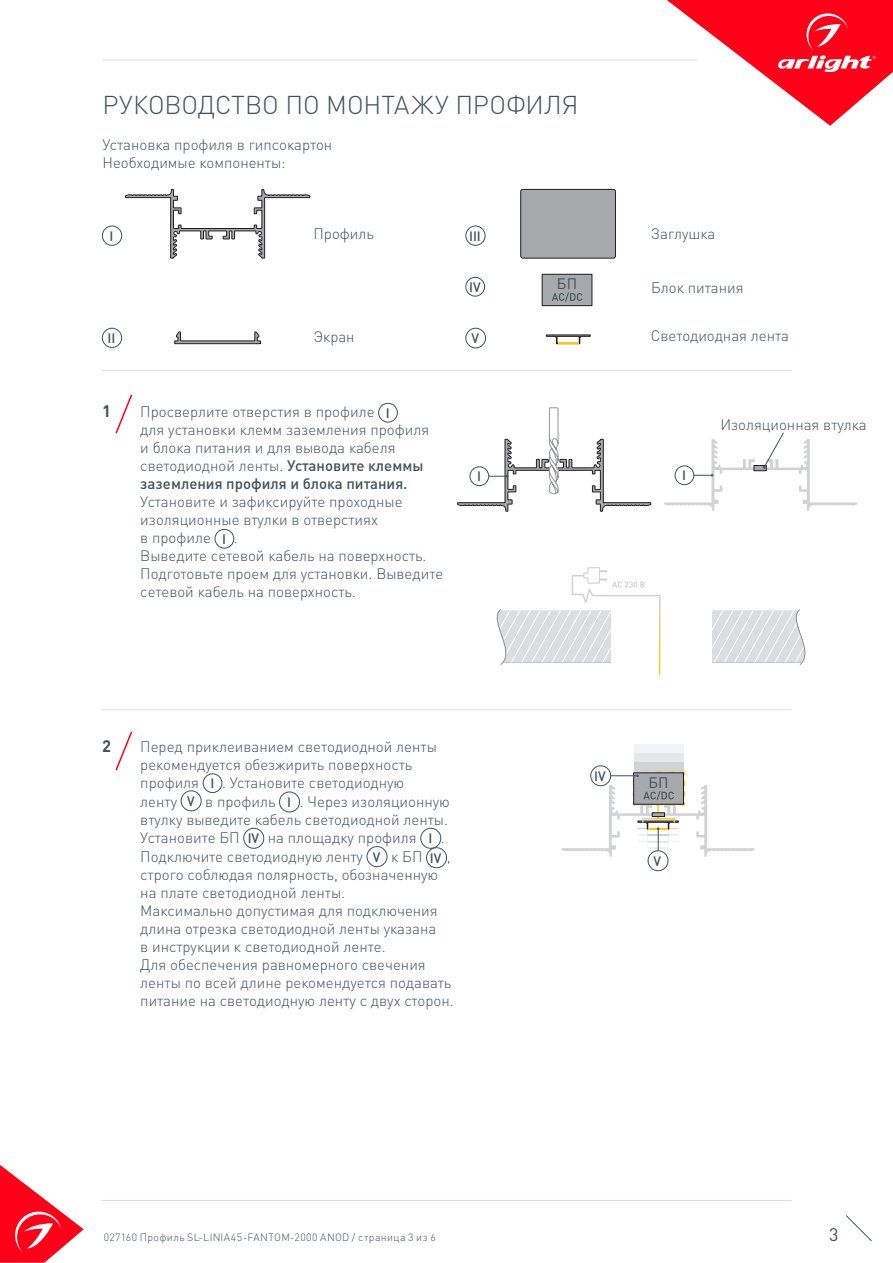
<style>
.page{position:relative;width:893px;height:1263px;background:#fff}
.page>*{position:absolute;margin:0;border:0;box-sizing:border-box;transform-origin:0 0}
.t1{font:300 25.5px "DIN Pro";letter-spacing:-.005em;color:#425159}
.t2{font:18px "DIN Pro";color:#425159}
.t3{font:700 16.5px "DIN Pro";color:#425159}
.t4{font:300 15px/18px "DIN Pro";color:#425159}
.t5{font:15px "DIN Pro";color:#425159}
.t6{font:500 13.5px "DIN Pro";color:#425159}
.t7{font:300 10.5px "DIN Pro";letter-spacing:.04em;color:#425159}
.s1{font-weight:500}
</style>
<div class="page">
<svg style="left:0;top:1165px;width:84px;height:98px"></svg>
<svg style="left:845px;top:1215px;width:27px;height:26px"></svg>
<svg style="left:667px;top:0;width:226px;height:126px"></svg>
<hr style="left:102px;top:60px;width:595px;height:1px;background:#dcdddf">
<hr style="left:102px;top:1200px;width:689px;height:1px;background:#dcdddf">
<hr style="left:102px;top:370px;width:690px;height:1px;background:#dcdddf">
<div style="left:102px;top:226px;width:20px;height:19px;border:1px solid #425159;border-radius:50%"></div>
<div style="left:102px;top:328px;width:20px;height:20px;border:1px solid #425159;border-radius:50%"></div>
<div style="left:466px;top:328px;width:20px;height:20px;border:1px solid #425159;border-radius:50%"></div>
<div style="left:466px;top:226px;width:19px;height:19px;border:1px solid #425159;border-radius:50%"></div>
<hr style="left:102px;top:709px;width:689px;height:1px;background:#dcdddf">
<div style="left:378px;top:403px;width:20px;height:19px;border:1px solid #425159;border-radius:50%"></div>
<div style="left:215px;top:529px;width:19px;height:19px;border:1px solid #425159;border-radius:50%"></div>
<div style="left:203px;top:774px;width:19px;height:19px;border:1px solid #425159;border-radius:50%"></div>
<div style="left:181px;top:791px;width:20px;height:20px;border:1px solid #425159;border-radius:50%"></div>
<div style="left:279px;top:792px;width:21px;height:20px;border:1px solid #425159;border-radius:50%"></div>
<div style="left:244px;top:828px;width:20px;height:20px;border:1px solid #425159;border-radius:50%"></div>
<div style="left:421px;top:828px;width:20px;height:20px;border:1px solid #425159;border-radius:50%"></div>
<div style="left:367px;top:846px;width:20px;height:21px;border:1px solid #425159;border-radius:50%"></div>
<div style="left:426px;top:847px;width:21px;height:21px;border:1px solid #425159;border-radius:50%"></div>
<svg style="left:115px;top:394px;width:18px;height:40px"></svg>
<svg style="left:115px;top:731px;width:18px;height:40px"></svg>
<svg style="left:546px;top:335px;width:45px;height:9px"></svg>
<hr style="left:558px;top:342px;width:20px;height:2px;background:#ffc800">
<div style="left:521px;top:189px;width:94px;height:69px;background:#a8a9ad;border-radius:2px"></div>
<div style="left:520px;top:189px;width:96px;height:69px;border:1px solid #231f20;border-radius:2px"></div>
<svg style="left:664px;top:432px;width:193px;height:79px"></svg>
<svg style="left:457px;top:407px;width:194px;height:105px"></svg>
<svg style="left:125px;top:189px;width:185px;height:69px"></svg>
<svg style="left:174px;top:331px;width:87px;height:13px"></svg>
<svg style="left:496px;top:567px;width:310px;height:108px"></svg>
<div style="left:634px;top:744px;width:49px;height:31px;background:#f2f3f4"></div>
<div style="left:634px;top:754px;width:49px;height:30px;background:#e6e7e9"></div>
<div style="left:634px;top:763px;width:49px;height:30px;background:#d1d2d4"></div>
<div style="left:648px;top:850px;width:20px;height:21px;border:1px solid #425159;border-radius:50%"></div>
<div style="left:466px;top:277px;width:19px;height:19px;border:1px solid #425159;border-radius:50%"></div>
<div style="left:542px;top:274px;width:50px;height:32px;background:#a8a9ad"></div>
<div style="left:542px;top:274px;width:50px;height:32px;border:1px solid #231f20"></div>
<svg style="left:552px;top:292px;width:30px;height:10px"></svg>
<div style="left:590px;top:766px;width:21px;height:20px;border:1px solid #425159;border-radius:50%"></div>
<svg style="left:561px;top:771px;width:193px;height:86px"></svg>
<div style="left:652px;top:812px;width:13px;height:5px;border:1px solid #231f20"></div>
<p class="t1" style="left:103px;top:87px;width:477px">РУКОВОДСТВО ПО МОНТАЖУ ПРОФИЛЯ</p>
<p class="t4" style="left:103px;top:134px;width:231px">Установка профиля в гипсокартон</p>
<p class="t4" style="left:103px;top:152px;width:185px">Необходимые компоненты:</p>
<p class="t6" style="left:110px;top:227px;width:5px">I</p>
<p class="t4" style="left:313px;top:224px;width:62px">Профиль</p>
<p class="t6" style="left:469px;top:227px;width:13px">III</p>
<p class="t4" style="left:651px;top:224px;width:66px">Заглушка</p>
<p class="t6" style="left:469px;top:278px;width:13px">IV</p>
<p class="t5" style="left:557px;top:274px;width:22px">БП</p>
<p class="t4" style="left:651px;top:277px;width:94px">Блок питания</p>
<p class="t4" style="left:313px;top:327px;width:43px">Экран</p>
<p class="t4" style="left:651px;top:326px;width:140px">Светодиодная лента</p>
<p class="t6" style="left:108px;top:329px;width:9px">II</p>
<p class="t6" style="left:471px;top:329px;width:9px">V</p>
<p class="t3" style="left:102px;top:400px;width:10px">1</p>
<p class="t4" style="left:140px;top:402px;width:236px">Просверлите отверстия в профиле</p>
<p class="t6" style="left:386px;top:404px;width:5px">I</p>
<p class="t4" style="left:140px;top:420px;width:290px">для установки клемм заземления профиля и блока питания и для вывода кабеля светодиодной ленты. <span class="s1">Установите клеммы заземления профиля и блока питания.<br></span>Установите и зафиксируйте проходные изоляционные втулки в отверстиях<br>в профиле</p>
<p class="t6" style="left:222px;top:530px;width:5px">I</p>
<p class="t4" style="left:140px;top:528px;width:304px;text-indent:94px">.<br>Выведите сетевой кабель на поверхность.<br>Подготовьте проем для установки. Выведите сетевой кабель на поверхность.</p>
<p class="t6" style="left:477px;top:467px;width:5px">I</p>
<p class="t3" style="left:102px;top:734px;width:10px">2</p>
<p class="t4" style="left:140px;top:737px;width:298px">Перед приклеиванием светодиодной ленты рекомендуется обезжирить поверхность профиля</p>
<p class="t6" style="left:210px;top:774px;width:5px">I</p>
<p class="t4" style="left:222px;top:773px;width:184px">. Установите светодиодную</p>
<p class="t4" style="left:140px;top:792px;width:38px">ленту</p>
<p class="t6" style="left:187px;top:792px;width:9px">V</p>
<p class="t4" style="left:205px;top:792px;width:72px">в профиль</p>
<p class="t6" style="left:287px;top:793px;width:5px">I</p>
<p class="t4" style="left:140px;top:792px;width:311px;text-indent:159px">. Через изоляционную втулку выведите кабель светодиодной ленты.<br>Установите БП</p>
<p class="t6" style="left:248px;top:829px;width:13px">IV</p>
<p class="t4" style="left:268px;top:828px;width:150px">на площадку профиля</p>
<p class="t6" style="left:428px;top:829px;width:5px">I</p>
<p class="t4" style="left:441px;top:828px;width:5px">.</p>
<p class="t4" style="left:140px;top:847px;width:224px">Подключите светодиодную ленту</p>
<p class="t6" style="left:373px;top:848px;width:9px">V</p>
<p class="t4" style="left:391px;top:847px;width:33px">к БП</p>
<p class="t6" style="left:430px;top:849px;width:13px">IV</p>
<p class="t4" style="left:447px;top:847px;width:5px">,</p>
<p class="t4" style="left:140px;top:865px;width:315px">строго соблюдая полярность, обозначенную на плате светодиодной ленты.<br>Максимально допустимая для подключения длина отрезка светодиодной ленты указана<br>в инструкции к светодиодной ленте.<br>Для обеспечения равномерного свечения ленты по всей длине рекомендуется подавать питание на светодиодную ленту с двух сторон.</p>
<p class="t6" style="left:682px;top:466px;width:5px">I</p>
<p class="t4" style="left:720px;top:414px;width:148px">Изоляционная втулка</p>
<p class="t6" style="left:594px;top:767px;width:13px">IV</p>
<p class="t5" style="left:648px;top:772px;width:22px">БП</p>
<p class="t6" style="left:653px;top:852px;width:9px">V</p>
<p class="t7" style="left:104px;top:1230px;width:334px">027160 Профиль SL-LINIA45-FANTOM-2000 ANOD / страница 3 из 6</p>
<p class="t2" style="left:829px;top:1222px;width:11px">3</p>
</div>
